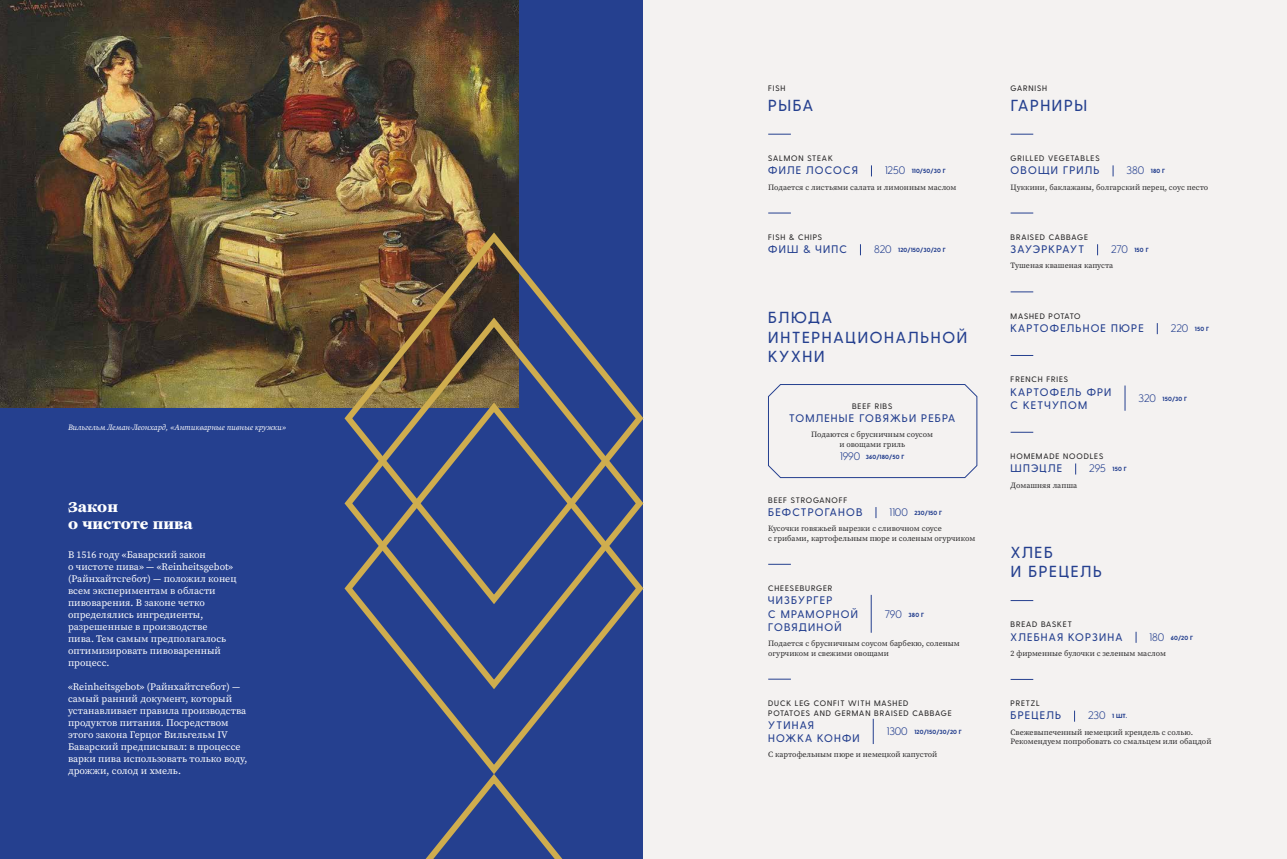
<style>
.page{position:relative;width:1287px;height:859px;background:#fff}
.page>*{position:absolute;margin:0;border:0;box-sizing:border-box;transform-origin:0 0}
.t1{font:500 16px/19.2px "Greycliff CF";letter-spacing:.11em;color:#25408f}
.t2{font:800 14px/16.8px "Lovelace Text Trial";color:#fff}
.t3{font:500 11px/13.2px "Greycliff CF";letter-spacing:.11em;color:#25408f}
.t4{font:10px/12px "Source Serif Variable";color:#fff}
.t5{font:8px/9.6px "Source Serif Variable";color:#292829}
.t6{font:500 8px/9.6px "Greycliff CF";letter-spacing:.11em;color:#292829}
.t7{font:italic 8px "Source Serif Variable";color:#fff}
.t8{font:800 6px "Greycliff CF";letter-spacing:.025em;color:#25408f}
.s1{font-weight:300;font-size:11px}
</style>
<div class="page">
<div style="left:0;top:0;width:643px;height:859px;background:#25408f"></div>
<div style="left:643px;top:0;width:644px;height:859px;background:#f4f2f1"></div>
<svg style="left:768px;top:134px;width:23px;height:1px"></svg>
<svg style="left:768px;top:213px;width:23px;height:1px"></svg>
<svg style="left:768px;top:384px;width:209px;height:94px"></svg>
<svg style="left:768px;top:564px;width:23px;height:1px"></svg>
<hr style="left:871px;top:595px;width:1px;height:38px;background:#25408f">
<svg style="left:768px;top:679px;width:23px;height:1px"></svg>
<svg style="left:873px;top:719px;width:1px;height:25px"></svg>
<svg style="left:1011px;top:134px;width:22px;height:1px"></svg>
<svg style="left:1011px;top:213px;width:22px;height:1px"></svg>
<svg style="left:1011px;top:292px;width:22px;height:1px"></svg>
<svg style="left:1011px;top:355px;width:22px;height:1px"></svg>
<svg style="left:1125px;top:385px;width:1px;height:26px"></svg>
<svg style="left:1011px;top:432px;width:22px;height:1px"></svg>
<svg style="left:1011px;top:600px;width:22px;height:1px"></svg>
<svg style="left:1011px;top:679px;width:22px;height:1px"></svg>
<img style="left:0;top:0;width:519px;height:408px">
<img style="left:341px;top:229px;width:219px;height:85px">
<svg style="left:341px;top:314px;width:287px;height:85px"></svg>
<svg style="left:341px;top:399px;width:303px;height:371px"></svg>
<svg style="left:425px;top:770px;width:138px;height:89px"></svg>
<p class="t7" style="left:68px;top:422px;width:220px">Вильгельм Леман-Леонхард, «Антикварные пивные кружки»</p>
<h2 class="t2" style="left:68px;top:498px;width:127px">Закон<br>о чистоте пива</h2>
<p class="t4" style="left:68px;top:549px;width:170px">В 1516 году «Баварский закон<br>о чистоте пива» — «Reinheitsgebot» (Райнхайтсгебот) — положил конец всем экспериментам в области пивоварения. В законе четко определялись ингредиенты, разрешенные в производстве<br>пива. Тем самым предполагалось оптимизировать пивоваренный процесс.</p>
<p class="t4" style="left:68px;top:681px;width:181px">«Reinheitsgebot» (Райнхайтсгебот) — самый ранний документ, который устанавливает правила производства продуктов питания. Посредством этого закона Герцог Вильгельм IV Баварский предписывал: в процессе варки пива использовать только воду, дрожжи, солод и хмель.</p>
<p class="t6" style="left:768px;top:84px;width:19px">FISH</p>
<h1 class="t1" style="left:768px;top:95px;width:46px">РЫБА</h1>
<p class="t6" style="left:768px;top:153px;width:66px">SALMON STEAK</p>
<p class="t3" style="left:768px;top:164px;width:91px">ФИЛЕ ЛОСОСЯ</p>
<p class="t8" style="left:885px;top:167px;width:62px"><span class="s1">1250</span> 110/50/30 Г</p>
<p class="t5" style="left:768px;top:182px;width:190px">Подается с листьями салата и лимонным маслом</p>
<p class="t6" style="left:768px;top:232px;width:55px">FISH &amp; CHIPS</p>
<p class="t3" style="left:768px;top:243px;width:80px">ФИШ &amp; ЧИПС</p>
<p class="t8" style="left:874px;top:246px;width:73px"><span class="s1">820</span> 120/150/30/20 Г</p>
<h1 class="t1" style="left:768px;top:308px;width:200px">БЛЮДА<br>ИНТЕРНАЦИОНАЛЬНОЙ<br>КУХНИ</h1>
<p class="t6" style="left:852px;top:401px;width:42px">BEEF RIBS</p>
<p class="t3" style="left:789px;top:411px;width:168px">ТОМЛЕНЫЕ ГОВЯЖЬИ РЕБРА</p>
<p class="t5" style="left:811px;top:430px;width:123px;text-align:center">Подаются с брусничным соусом и овощами гриль</p>
<p class="t8" style="left:840px;top:453px;width:66px"><span class="s1">1990</span> 360/180/50 Г</p>
<p class="t6" style="left:768px;top:495px;width:81px">BEEF STROGANOFF</p>
<p class="t3" style="left:768px;top:505px;width:96px">БЕФСТРОГАНОВ</p>
<p class="t8" style="left:889px;top:509px;width:54px"><span class="s1">1100</span> 230/150 Г</p>
<p class="t5" style="left:768px;top:524px;width:209px">Кусочки говяжьей вырезки с сливочном соусе<br>с грибами, картофельным пюре и соленым огурчиком</p>
<p class="t6" style="left:768px;top:583px;width:66px">CHEESEBURGER</p>
<p class="t3" style="left:768px;top:594px;width:91px">ЧИЗБУРГЕР<br>С МРАМОРНОЙ<br>ГОВЯДИНОЙ</p>
<p class="t8" style="left:885px;top:611px;width:41px"><span class="s1">790</span> 380 Г</p>
<p class="t5" style="left:768px;top:639px;width:193px">Подается с брусничным соусом барбекю, соленым огурчиком и свежими овощами</p>
<p class="t6" style="left:768px;top:698px;width:185px">DUCK LEG CONFIT WITH MASHED<br>POTATOES AND GERMAN BRAISED CABBAGE</p>
<p class="t3" style="left:768px;top:718px;width:93px">УТИНАЯ<br>НОЖКА КОНФИ</p>
<p class="t8" style="left:887px;top:728px;width:77px"><span class="s1">1300</span> 120/150/30/20 Г</p>
<p class="t5" style="left:768px;top:750px;width:171px">С картофельным пюре и немецкой капустой</p>
<p class="t6" style="left:1011px;top:84px;width:38px">GARNISH</p>
<h1 class="t1" style="left:1011px;top:95px;width:78px">ГАРНИРЫ</h1>
<p class="t6" style="left:1011px;top:153px;width:91px">GRILLED VEGETABLES</p>
<p class="t3" style="left:1011px;top:164px;width:90px">ОВОЩИ ГРИЛЬ</p>
<p class="t8" style="left:1127px;top:167px;width:40px"><span class="s1">380</span> 180 Г</p>
<p class="t5" style="left:1011px;top:182px;width:199px">Цуккини, баклажаны, болгарский перец, соус песто</p>
<p class="t6" style="left:1011px;top:232px;width:79px">BRAISED CABBAGE</p>
<p class="t3" style="left:1011px;top:243px;width:75px">ЗАУЭРКРАУТ</p>
<p class="t8" style="left:1111px;top:246px;width:39px"><span class="s1">270</span> 150 Г</p>
<p class="t5" style="left:1011px;top:261px;width:104px">Тушеная квашеная капуста</p>
<p class="t6" style="left:1011px;top:311px;width:71px">MASHED POTATO</p>
<p class="t3" style="left:1011px;top:321px;width:135px">КАРТОФЕЛЬНОЕ ПЮРЕ</p>
<p class="t8" style="left:1171px;top:325px;width:40px"><span class="s1">220</span> 150 Г</p>
<p class="t6" style="left:1011px;top:375px;width:59px">FRENCH FRIES</p>
<p class="t3" style="left:1011px;top:385px;width:102px">КАРТОФЕЛЬ ФРИ<br>С КЕТЧУПОМ</p>
<p class="t8" style="left:1138px;top:395px;width:50px"><span class="s1">320</span> 150/30 Г</p>
<p class="t6" style="left:1011px;top:451px;width:94px">HOMEMADE NOODLES</p>
<p class="t3" style="left:1011px;top:462px;width:53px">ШПЭЦЛЕ</p>
<p class="t8" style="left:1089px;top:466px;width:39px"><span class="s1">295</span> 150 Г</p>
<p class="t5" style="left:1011px;top:480px;width:68px">Домашняя лапша</p>
<h1 class="t1" style="left:1011px;top:543px;width:93px">ХЛЕБ<br>И БРЕЦЕЛЬ</h1>
<p class="t6" style="left:1011px;top:620px;width:63px">BREAD BASKET</p>
<p class="t3" style="left:1011px;top:630px;width:113px">ХЛЕБНАЯ КОРЗИНА</p>
<p class="t8" style="left:1150px;top:634px;width:45px"><span class="s1">180</span> 60/20 Г</p>
<p class="t5" style="left:1011px;top:648px;width:157px">2 фирменные булочки с зеленым маслом</p>
<p class="t6" style="left:1011px;top:699px;width:31px">PRETZL</p>
<p class="t3" style="left:1011px;top:709px;width:52px">БРЕЦЕЛЬ</p>
<p class="t8" style="left:1088px;top:713px;width:41px"><span class="s1">230</span> 1 ШТ.</p>
<p class="t5" style="left:1011px;top:727px;width:202px">Свежевыпеченный немецкий крендель с солью.<br>Рекомендуем попробовать со смальцем или обацдой</p>
</div>
